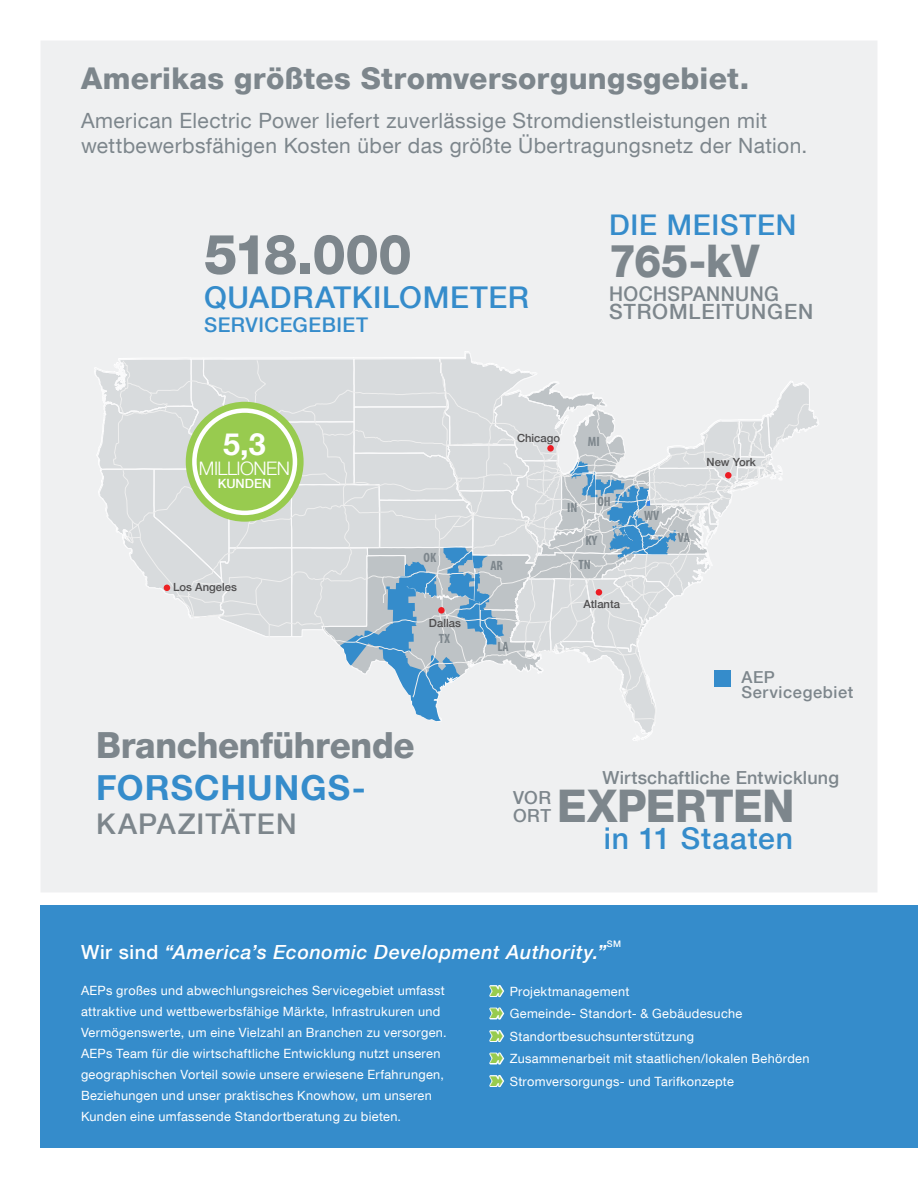
<style>
.page{position:relative;width:918px;height:1188px;background:#fff}
.page>*{position:absolute;margin:0;border:0;box-sizing:border-box;transform-origin:0 0}
.t1{font:800 55.5px "Helvetica Neue W01 85";letter-spacing:-.04em;color:#7d868c;scale:.96 1}
.t2{font:800 45px "Helvetica Neue W01 85";letter-spacing:-.01em;color:#7d868c;scale:.96 1}
.t3{font:800 36px "Helvetica Neue W01 85";letter-spacing:-.01em;color:#7d868c;scale:.96 1}
.t4{font:700 34.5px "Helvetica Neue W01 75";letter-spacing:.03em;color:#358ccb}
.t5{font:700 30.45px "Helvetica Neue W01 75";color:#fff}
.t6{font:800 30px "Helvetica Neue W01 85";letter-spacing:.01em;color:#7d868c}
.t7{font:500 30px "Helvetica Neue W01 65";letter-spacing:.025em;color:#358ccb}
.t8{font:500 28.5px "Helvetica Neue W01 65";letter-spacing:.035em;color:#7d868c}
.t9{font:500 28.5px "Helvetica Neue W01 65";letter-spacing:.025em;color:#358ccb}
.t10{font:21px/25.5px "Helvetica Neue W01 55 Roman";letter-spacing:.02em;color:#7d868c}
.t11{font:500 21px "Helvetica Neue W01 65";letter-spacing:.04em;color:#7d868c}
.t12{font:500 20.25px "Helvetica Neue W01 65";letter-spacing:.025em;color:#358ccb}
.t13{font:500 20.25px "Helvetica Neue W01 65";letter-spacing:.02em;color:#7d868c;scale:.96 1}
.t14{font:19.5px "Helvetica Neue W01 66 Medium It";letter-spacing:.03em;color:#fff}
.t15{font:300 18.75px "Helvetica Neue";letter-spacing:-.03em;color:#fff}
.t16{font:500 18px/18px "Helvetica Neue W01 65";letter-spacing:.01em;color:#7d868c}
.t17{font:500 16.5px/15px "Helvetica Neue W01 65";letter-spacing:.035em;color:#7d868c}
.t18{font:700 condensed 13.5px/24.6px "Myriad Pro";color:#7d868c;text-align:center}
.t19{font:12.75px/21px "Helvetica Neue W01 55 Roman";letter-spacing:.025em;color:#fff}
.t20{font:500 12.75px "Helvetica Neue W01 65";color:#fff}
.t21{font:500 11.25px "Helvetica Neue";color:#4f4e4f}
.t22{font:500 9px "Helvetica Neue W01 65";color:#fff}
.s1{font-family:"European Pi Three";color:#98cb4f}
.s2{font-family:"Helvetica Neue W01 65";font-weight:500}
</style>
<div class="page">
<div style="left:40px;top:40px;width:838px;height:852px;background:#eff0f1"></div>
<svg style="left:94px;top:351px;width:725px;height:390px"></svg>
<div style="left:40px;top:905px;width:878px;height:242px;background:#358ccb"></div>
<svg style="left:489px;top:985px;width:15px;height:13px"></svg>
<svg style="left:489px;top:1007px;width:16px;height:13px"></svg>
<svg style="left:489px;top:1030px;width:15px;height:13px"></svg>
<svg style="left:489px;top:1052px;width:16px;height:13px"></svg>
<svg style="left:489px;top:1075px;width:15px;height:13px"></svg>
<div style="left:714px;top:671px;width:17px;height:16px;background:#358ccb"></div>
<svg style="left:186px;top:402px;width:118px;height:120px;background:#a8d26c"></svg>
<div style="left:194px;top:411px;width:101px;height:102px;background:#98cb4f;border-radius:50%"></div>
<div style="left:192px;top:408px;width:105px;height:107px;border:4px solid #fff;border-radius:50%"></div>
<h3 class="t6" style="left:81px;top:60px;width:670px">Amerikas größtes Stromversorgungsgebiet.</h3>
<h3 class="t10" style="left:81px;top:107px;width:728px">American Electric Power liefert zuverlässige Stromdienstleistungen mit wettbewerbsfähigen Kosten über das größte Übertragungsnetz der Nation.</h3>
<h1 class="t1" style="left:204px;top:221px;width:218px">518.000</h1>
<h3 class="t7" style="left:204px;top:279px;width:327px">QUADRATKILOMETER</h3>
<h3 class="t12" style="left:204px;top:312px;width:166px">SERVICEGEBIET</h3>
<h3 class="t9" style="left:609px;top:208px;width:189px">DIE MEISTEN</h3>
<h2 class="t2" style="left:609px;top:234px;width:158px">765-kV</h2>
<h3 class="t13" style="left:609px;top:281px;width:178px">HOCHSPANNUNG</h3>
<h3 class="t11" style="left:609px;top:299px;width:206px">STROMLEITUNGEN</h3>
<h3 class="t5" style="left:223px;top:425px;width:44px">5,3</h3>
<h3 class="t15" style="left:199px;top:456px;width:92px">MILLIONEN</h3>
<p class="t20" style="left:218px;top:476px;width:55px">KUNDEN</p>
<p class="t21" style="left:173px;top:577px;width:65px">Los Angeles</p>
<p class="t18" style="left:424px;top:545px;width:14px">OK</p>
<p class="t21" style="left:429px;top:614px;width:33px">Dallas</p>
<p class="t18" style="left:439px;top:626px;width:13px">TX</p>
<p class="t21" style="left:517px;top:429px;width:45px">Chicago</p>
<p class="t18" style="left:588px;top:429px;width:13px">MI</p>
<p class="t18" style="left:490px;top:553px;width:14px">AR</p>
<p class="t18" style="left:497px;top:634px;width:13px">LA</p>
<p class="t18" style="left:567px;top:495px;width:12px">IN</p>
<p class="t18" style="left:597px;top:489px;width:15px">OH</p>
<p class="t18" style="left:579px;top:528px;width:20px">KY<br>TN</p>
<p class="t21" style="left:583px;top:595px;width:38px">Atlanta</p>
<p class="t18" style="left:644px;top:503px;width:17px">WV</p>
<p class="t21" style="left:707px;top:453px;width:51px">New York</p>
<p class="t18" style="left:678px;top:525px;width:14px">VA</p>
<p class="t17" style="left:741px;top:669px;width:113px">AEP<br>Servicegebiet</p>
<h3 class="t3" style="left:96px;top:724px;width:333px">Branchenführende</h3>
<h3 class="t4" style="left:96px;top:766px;width:271px">FORSCHUNGS-</h3>
<h3 class="t8" style="left:96px;top:807px;width:202px">KAPAZITÄTEN</h3>
<h3 class="t16" style="left:603px;top:768px;width:238px">Wirtschaftliche Entwicklung</h3>
<h3 class="t16" style="left:513px;top:788px;width:40px">VOR<br>ORT</h3>
<h2 class="t2" style="left:557px;top:779px;width:249px">EXPERTEN</h2>
<h3 class="t7" style="left:604px;top:820px;width:191px">in 11 Staaten</h3>
<p class="t22" style="left:607px;top:939px;width:16px">SM</p>
<p class="t19" style="left:490px;top:980px;width:321px;line-height:22.5px"><span class="s1">U</span> Projektmanagement<br><span class="s1">U</span> Gemeinde- Standort- &amp; Gebäudesuche<br><span class="s1">U</span> Standortbesuchsunterstützung<br><span class="s1">U</span> Zusammenarbeit mit staatlichen/lokalen Behörden <span class="s1">U</span> Stromversorgungs- und Tarifkonzepte</p>
<h3 class="t14" style="left:81px;top:941px;width:527px"><span class="s2">Wir sind</span> “America’s Economic Development Authority.”</h3>
<p class="t19" style="left:81px;top:980px;width:367px">AEPs großes und abwechlungsreiches Servicegebiet umfasst attraktive und wettbewerbsfähige Märkte, Infrastrukuren und Vermögenswerte, um eine Vielzahl an Branchen zu versorgen.<br>AEPs Team für die wirtschaftliche Entwicklung nutzt unseren geographischen Vorteil sowie unsere erwiesene Erfahrungen, Beziehungen und unser praktisches Knowhow, um unseren Kunden eine umfassende Standortberatung zu bieten.</p>
</div>
